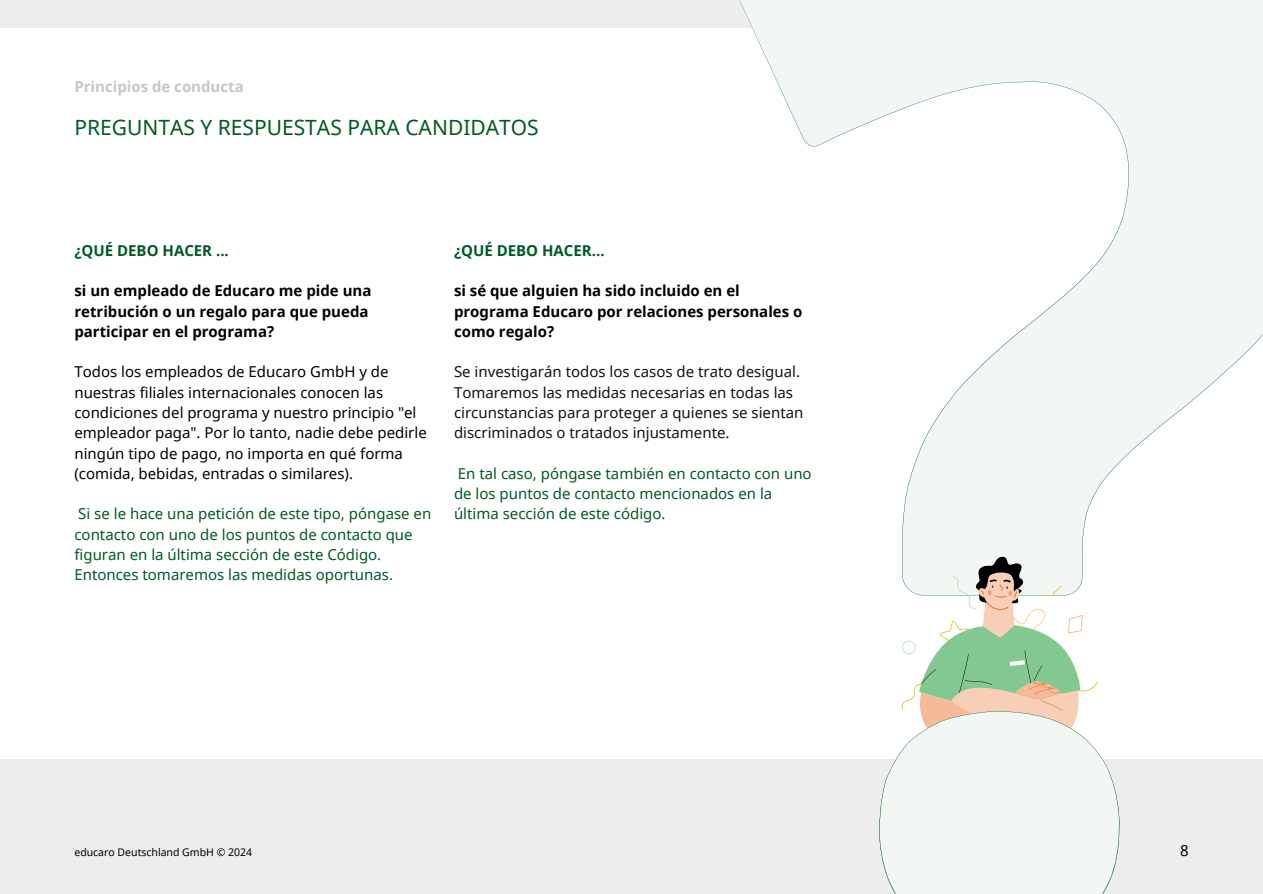
<style>
.page{position:relative;width:1263px;height:894px;background:#fff}
.page>*{position:absolute;margin:0;border:0;box-sizing:border-box;transform-origin:0 0}
.t1{font:21px "Noto Sans";color:#005926}
.t2{font:15px/20.2px "Noto Sans";color:#005926}
.t3{font:15px/20.2px "Noto Sans";color:#000}
.t4{font:700 15px/20.2px "Noto Sans";color:#000}
.t5{font:15px/20.2px "Noto Sans";color:#121212}
.t6{font:700 15px "Noto Sans";color:#005926}
.t7{font:700 15px "Noto Sans";color:#c6c6c6}
.t8{font:10.5px "Noto Sans";color:#000}
</style>
<div class="page">
<div style="left:0;top:0;width:1263px;height:27px;background:#ededed"></div>
<div style="left:0;top:759px;width:1263px;height:134px;background:#ededed"></div>
<svg style="left:739px;top:0;width:524px;height:556px"></svg>
<svg style="left:879px;top:556px;width:241px;height:337px"></svg>
<p class="t7" style="left:74px;top:76px;width:171px">Principios de conducta</p>
<h1 class="t1" style="left:74px;top:113px;width:466px">PREGUNTAS Y RESPUESTAS PARA CANDIDATOS</h1>
<p class="t6" style="left:74px;top:240px;width:156px">¿QUÉ DEBO HACER ...</p>
<p class="t4" style="left:74px;top:280px;width:299px">si un empleado de Educaro me pide una retribución o un regalo para que pueda participar en el programa?</p>
<p class="t3" style="left:74px;top:361px;width:354px">Todos los empleados de Educaro GmbH y de nuestras filiales internacionales conocen las condiciones del programa y nuestro principio "el empleador paga". Por lo tanto, nadie debe pedirle ningún tipo de pago, no importa en qué forma (comida, bebidas, entradas o similares).</p>
<p class="t2" style="left:74px;top:503px;width:358px">Si se le hace una petición de este tipo, póngase en contacto con uno de los puntos de contacto que figuran en la última sección de este Código.<br>Entonces tomaremos las medidas oportunas.</p>
<p class="t6" style="left:454px;top:240px;width:152px">¿QUÉ DEBO HACER...</p>
<p class="t4" style="left:454px;top:280px;width:350px">si sé que alguien ha sido incluido en el programa Educaro por relaciones personales o como regalo?</p>
<p class="t5" style="left:454px;top:361px;width:351px">Se investigarán todos los casos de trato desigual.<br>Tomaremos las medidas necesarias en todas las circunstancias para proteger a quienes se sientan discriminados o tratados injustamente.</p>
<p class="t2" style="left:454px;top:462px;width:359px">En tal caso, póngase también en contacto con uno de los puntos de contacto mencionados en la última sección de este código.</p>
<p class="t8" style="left:74px;top:844px;width:179px">educaro Deutschland GmbH © 2024</p>
<p class="t3" style="left:1180px;top:840px;width:10px">8</p>
</div>
